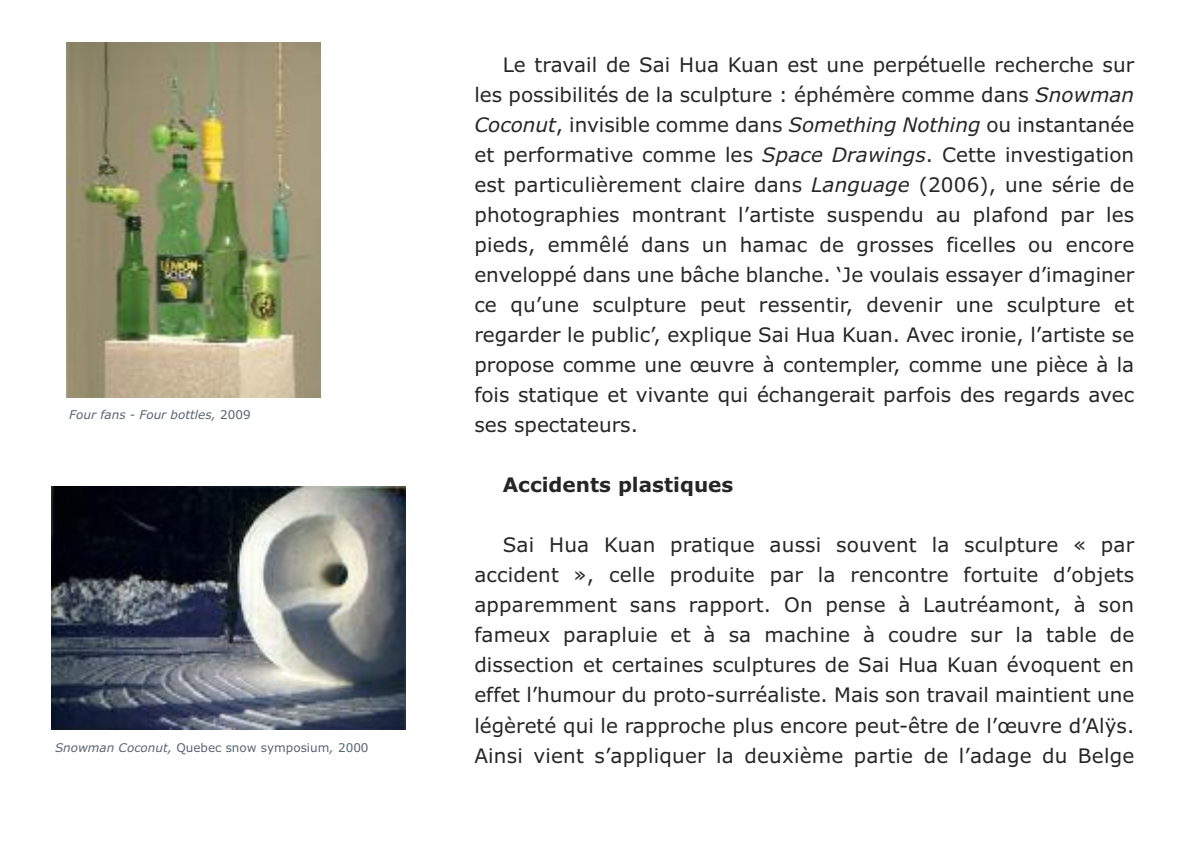
<style>
.page{position:relative;width:1191px;height:851px;background:#fff}
.page>*{position:absolute;margin:0;border:0;box-sizing:border-box;transform-origin:0 0}
.t1{font:20px/30px "Verdana";color:#272627;text-align:justify}
.t2{font:700 20px "Verdana";color:#272627}
.t3{font:12px "Verdana";color:#596571}
.t4{font:italic 12px "Verdana";color:#596571}
.s1{font-style:normal}
.s2{font-style:italic}
</style>
<div class="page">
<img style="left:51px;top:486px;width:354px;height:243px">
<img style="left:66px;top:42px;width:255px;height:355px">
<p class="t4" style="left:69px;top:407px;width:183px">Four fans - Four bottles, <span class="s1">2009</span></p>
<p class="t3" style="left:55px;top:741px;width:315px"><span class="s2">Snowman Coconut,</span> Quebec snow symposium<span class="s2">,</span> 2000</p>
<p class="t1" style="left:474px;top:50px;width:661px;text-indent:28px">Le travail de Sai Hua Kuan est une perpétuelle recherche sur les possibilités de la sculpture : éphémère comme dans <span class="s2">Snowman Coconut</span>, invisible comme dans <span class="s2">Something Nothing</span> ou instantanée et performative comme les <span class="s2">Space Drawings</span>. Cette investigation est particulièrement claire dans <span class="s2">Language</span> (2006), une série de photographies montrant l’artiste suspendu au plafond par les pieds, emmêlé dans un hamac de grosses ficelles ou encore enveloppé dans une bâche blanche. ‘Je voulais essayer d’imaginer ce qu’une sculpture peut ressentir, devenir une sculpture et regarder le public’, explique Sai Hua Kuan. Avec ironie, l’artiste se propose comme une œuvre à contempler, comme une pièce à la fois statique et vivante qui échangerait parfois des regards avec ses spectateurs.</p>
<p class="t2" style="left:503px;top:473px;width:232px">Accidents plastiques</p>
<p class="t1" style="left:474px;top:530px;width:661px;text-indent:28px">Sai Hua Kuan pratique aussi souvent la sculpture « par accident », celle produite par la rencontre fortuite d’objets apparemment sans rapport. On pense à Lautréamont, à son fameux parapluie et à sa machine à coudre sur la table de dissection et certaines sculptures de Sai Hua Kuan évoquent en effet l’humour du proto-surréaliste. Mais son travail maintient une légèreté qui le rapproche plus encore peut-être de l’œuvre d’Alÿs.<br>Ainsi vient s’appliquer la deuxième partie de l’adage du Belge</p>
</div>
